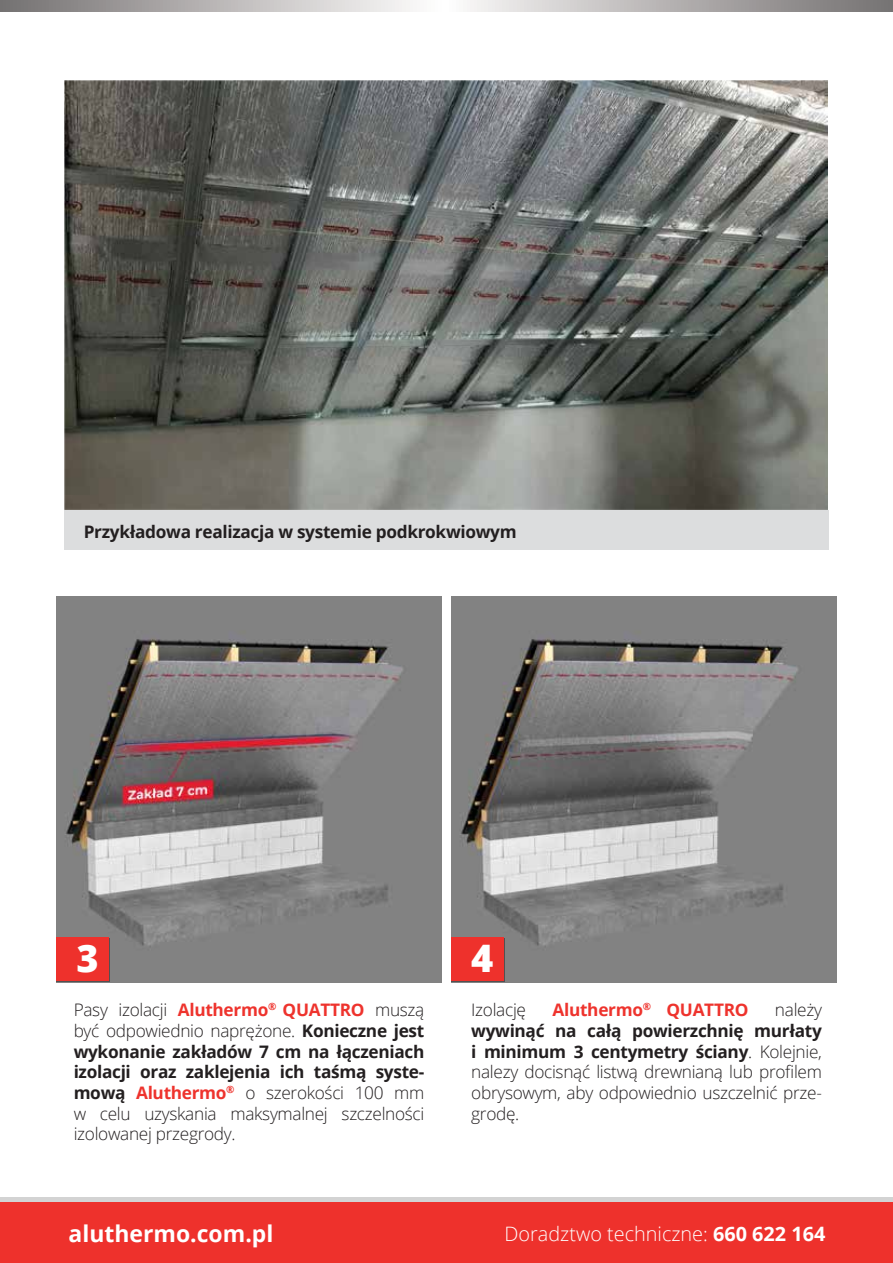
<style>
.page{position:relative;width:893px;height:1263px;background:#fff}
.page>*{position:absolute;margin:0;border:0;box-sizing:border-box;transform-origin:0 0}
.t1{font:800 37.95px "Open Sans";color:#fff}
.t2{font:700 22.95px "Open Sans";color:#fff}
.t3{font:300 19.8px "Open Sans";color:#fff}
.t4{font:300 17.25px/20.7px "Open Sans";letter-spacing:-.02em;color:#231f20;text-align:justify}
.t5{font:700 17.25px "Open Sans";letter-spacing:-.02em;color:#231f20}
.t6{font:700 17.25px "Open Sans";letter-spacing:-.02em;color:#ee332d}
.s1{font-weight:700}
.s2{font-weight:700;color:#ee332d}
</style>
<div class="page">
<div style="left:64px;top:510px;width:765px;height:40px;background:#dcddde"></div>
<svg style="left:0;top:0;width:893px;height:11px;background:#b8b6b6"></svg>
<div style="left:0;top:1197px;width:893px;height:13px;background:#d3d3d3"></div>
<div style="left:0;top:1202px;width:893px;height:61px;background:#ee312c"></div>
<img style="left:56px;top:596px;width:386px;height:386px">
<img style="left:451px;top:596px;width:386px;height:386px">
<div style="left:56px;top:939px;width:54px;height:43px;background:#ee312c"></div>
<div style="left:56px;top:937px;width:53px;height:43px;background:#ee312c"></div>
<div style="left:451px;top:939px;width:54px;height:43px;background:#ee312c"></div>
<div style="left:451px;top:937px;width:53px;height:43px;background:#ee312c"></div>
<img style="left:64px;top:80px;width:763px;height:430px">
<p class="t5" style="left:85px;top:519px;width:463px">Przykładowa realizacja w systemie międzykrokwiowym</p>
<p class="t5" style="left:376px;top:519px;width:142px">podkro wio ym</p>
<h1 class="t1" style="left:76px;top:929px;width:24px">3</h1>
<h1 class="t1" style="left:471px;top:929px;width:24px">4</h1>
<p class="t4" style="left:471px;top:999px;width:56px">Izolację</p>
<p class="t6" style="left:553px;top:998px;width:197px">Aluthermo<sup>®</sup> QUATTRO</p>
<p class="t4" style="left:775px;top:999px;width:49px">należy</p>
<p class="t4" style="left:471px;top:1020px;width:352px"><span class="s1">wywinąć na całą powierzchnię murłaty i minimum 3 centymetry ściany</span>. Kolejnie, nalezy docisnąć listwą drewnianą lub profilem obrysowym, aby odpowiednio uszczelnić prze&shy;grodę.</p>
<p class="t4" style="left:74px;top:999px;width:352px">Pasy izolacji <span class="s2">Aluthermo</span><sup>®</sup> <span class="s2">QUATTRO</span> muszą być odpowiednio naprężone. <span class="s1">Konieczne jest wykonanie zakładów 7 cm na łączeniach izolacji oraz zaklejenia ich taśmą syste&shy;mową</span> <span class="s2">Aluthermo</span><sup>®</sup> o szerokości 100 mm w celu uzyskania maksymalnej szczelności izolowanej przegrody.</p>
<h2 class="t2" style="left:69px;top:1217px;width:206px">aluthermo.com.pl</h2>
<p class="t3" style="left:504px;top:1220px;width:322px">Doradztwo techniczne: <span class="s1">660 622 164</span></p>
</div>
